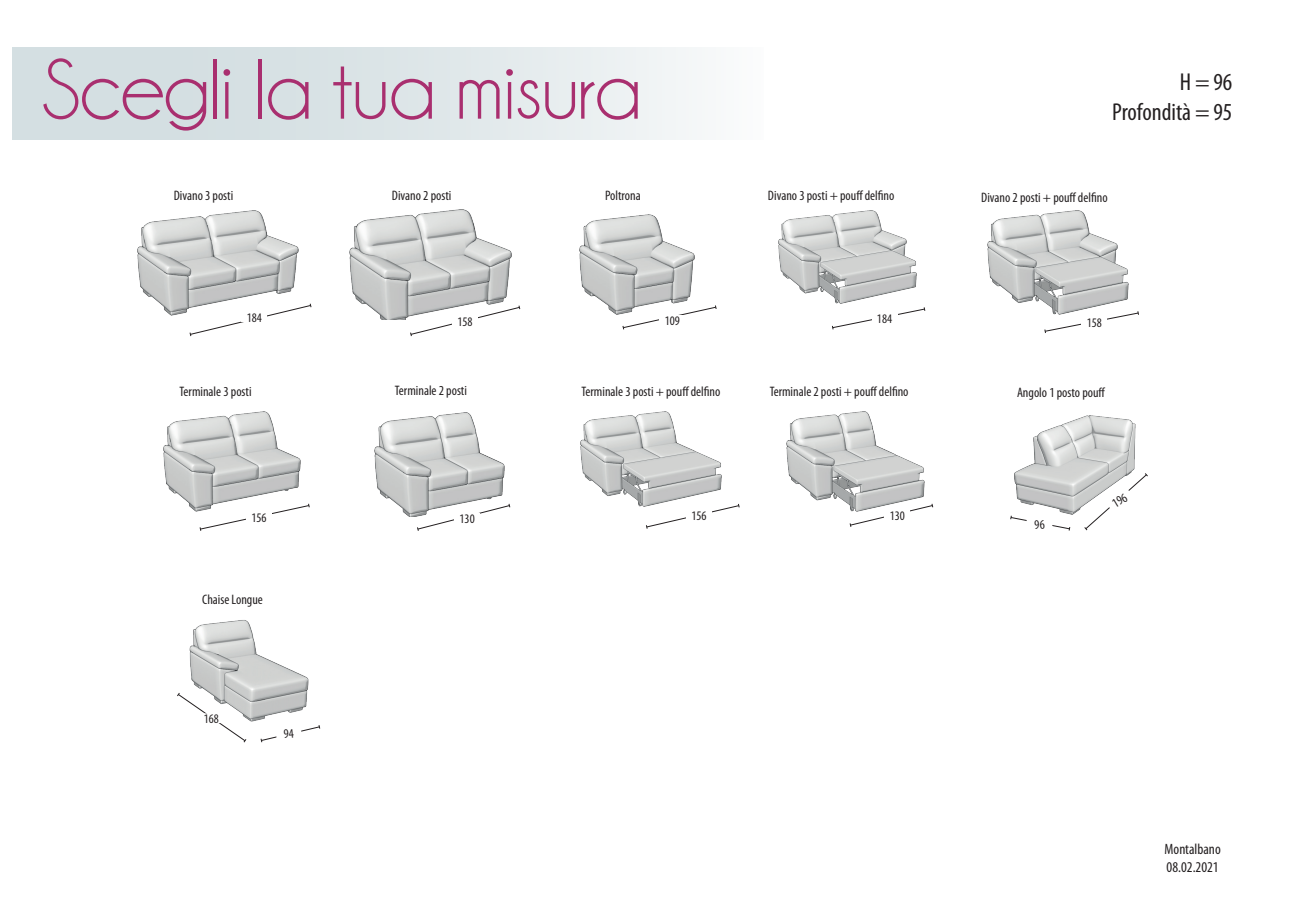
<style>
.page{position:relative;width:1289px;height:919px;background:#fff}
.page>*{position:absolute;margin:0;border:0;box-sizing:border-box;transform-origin:0 0}
.t1{font:86.25px "Champagne&Limousines";letter-spacing:-.01em;color:#a92f6f}
.t2{font:condensed 24.45px/29.4px "Myriad Pro";color:#231f20;text-align:right}
.t3{font:condensed 15px/18px "Myriad Pro";color:#231f20}
.t4{font:condensed 13.8px "Myriad Pro";color:#231f20}
.t5{font:condensed 13.05px "Myriad Pro";color:#231f20}
</style>
<div class="page">
<div style="left:13px;top:47px;width:751px;height:92px;background:linear-gradient(to right,#ccd9dc,#f4f7f7)"></div>
<img style="left:137px;top:210px;width:162px;height:105px">
<img style="left:349px;top:209px;width:162px;height:110px">
<img style="left:580px;top:215px;width:114px;height:99px">
<img style="left:987px;top:210px;width:141px;height:100px">
<img style="left:778px;top:211px;width:138px;height:93px">
<img style="left:163px;top:411px;width:137px;height:100px">
<svg style="left:189px;top:303px;width:123px;height:34px"></svg>
<svg style="left:409px;top:305px;width:112px;height:32px"></svg>
<svg style="left:622px;top:304px;width:95px;height:26px"></svg>
<svg style="left:1044px;top:310px;width:95px;height:23px"></svg>
<svg style="left:832px;top:307px;width:93px;height:23px"></svg>
<svg style="left:199px;top:503px;width:111px;height:28px"></svg>
<div style="left:242px;top:312px;width:25px;height:10px;background:#fff"></div>
<div style="left:452px;top:316px;width:25px;height:10px;background:#fff"></div>
<div style="left:659px;top:314px;width:26px;height:10px;background:#fff"></div>
<div style="left:1081px;top:317px;width:25px;height:10px;background:#fff"></div>
<div style="left:871px;top:313px;width:26px;height:9px;background:#fff"></div>
<div style="left:246px;top:512px;width:25px;height:10px;background:#fff"></div>
<img style="left:374px;top:412px;width:130px;height:104px">
<img style="left:580px;top:411px;width:141px;height:95px">
<img style="left:1014px;top:415px;width:121px;height:100px">
<img style="left:786px;top:411px;width:138px;height:94px">
<img style="left:189px;top:620px;width:120px;height:101px">
<svg style="left:416px;top:503px;width:95px;height:28px"></svg>
<svg style="left:645px;top:503px;width:95px;height:26px"></svg>
<svg style="left:849px;top:503px;width:84px;height:24px"></svg>
<div style="left:454px;top:512px;width:26px;height:10px;background:#fff"></div>
<div style="left:686px;top:510px;width:25px;height:10px;background:#fff"></div>
<div style="left:884px;top:510px;width:25px;height:10px;background:#fff"></div>
<svg style="left:1083px;top:472px;width:65px;height:59px"></svg>
<svg style="left:177px;top:692px;width:70px;height:51px"></svg>
<svg style="left:1010px;top:515px;width:60px;height:16px"></svg>
<svg style="left:260px;top:725px;width:61px;height:18px"></svg>
<h1 class="t1" style="left:41px;top:41px;width:602px">Scegli la tua misura</h1>
<h2 class="t2" style="left:1112px;top:67px;width:122px">H = 96<br>Profondità = 95</h2>
<p class="t4" style="left:174px;top:187px;width:61px">Divano 3 posti</p>
<p class="t4" style="left:392px;top:187px;width:61px">Divano 2 posti</p>
<p class="t4" style="left:605px;top:187px;width:37px">Poltrona</p>
<p class="t4" style="left:768px;top:187px;width:128px">Divano 3 posti + pouff delfino</p>
<p class="t4" style="left:981px;top:189px;width:128px">Divano 2 posti + pouff delfino</p>
<p class="t5" style="left:247px;top:309px;width:17px">184</p>
<p class="t5" style="left:457px;top:313px;width:17px">158</p>
<p class="t5" style="left:664px;top:312px;width:17px">109</p>
<p class="t5" style="left:1086px;top:315px;width:17px">158</p>
<p class="t5" style="left:877px;top:310px;width:17px">184</p>
<p class="t4" style="left:179px;top:383px;width:74px">Terminale 3 posti</p>
<p class="t5" style="left:251px;top:510px;width:17px">156</p>
<p class="t4" style="left:202px;top:591px;width:62px">Chaise Longue</p>
<p class="t4" style="left:395px;top:381px;width:74px">Terminale 2 posti</p>
<p class="t4" style="left:581px;top:383px;width:140px">Terminale 3 posti + pouff delfino</p>
<p class="t4" style="left:769px;top:383px;width:140px">Terminale 2 posti + pouff delfino</p>
<p class="t4" style="left:1016px;top:384px;width:90px">Angolo 1 posto pouff</p>
<p class="t5" style="left:459px;top:510px;width:17px">130</p>
<p class="t5" style="left:691px;top:508px;width:17px">156</p>
<p class="t5" style="left:889px;top:508px;width:17px">130</p>
<p class="t3" style="left:1164px;top:840px;width:58px">Montalbano<br>08.02.2021</p>
</div>
